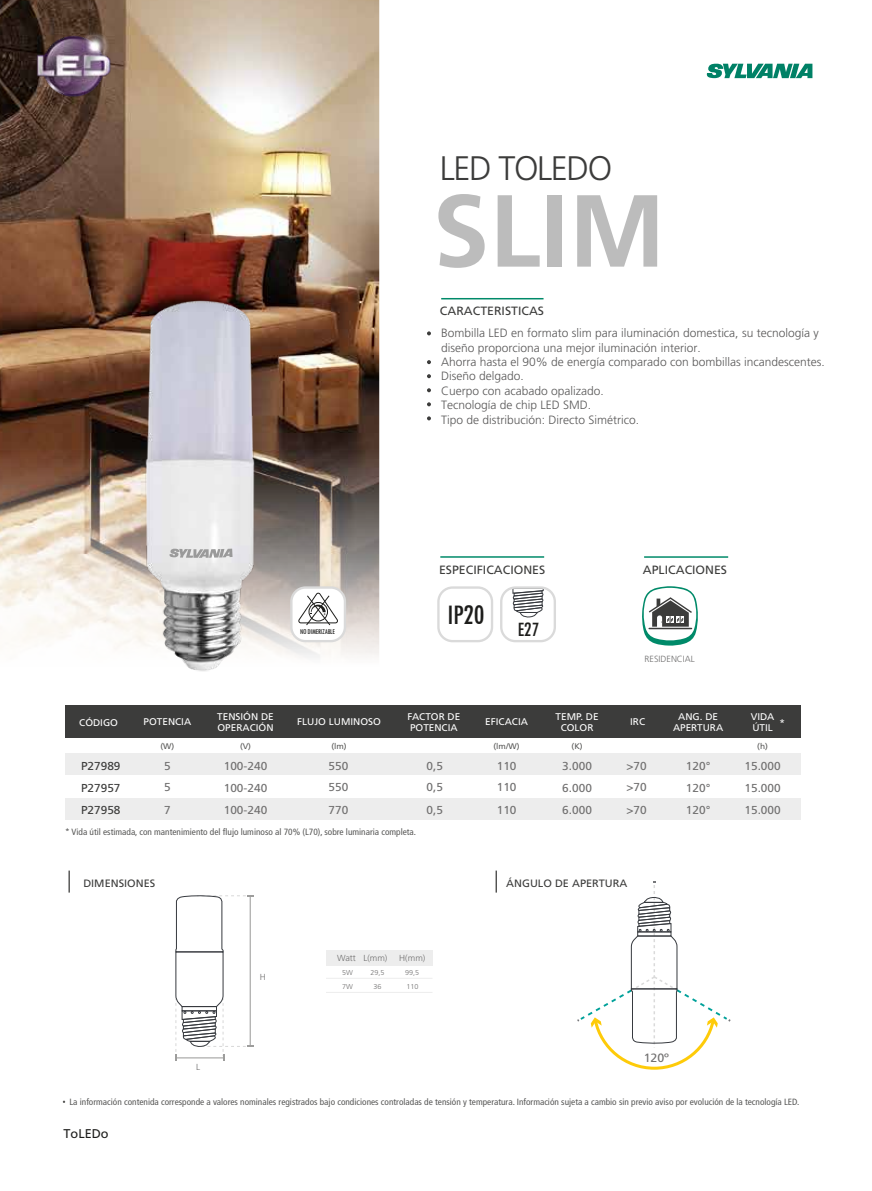
<style>
.page{position:relative;width:872px;height:1191px;background:#fff}
.page>*{position:absolute;margin:0;border:0;box-sizing:border-box;transform-origin:0 0}
.t1{font:700 102.3px "Frutiger LT Std";color:#bcbcbc}
.t2{font:300 34.05px "Frutiger LT Std";letter-spacing:-.04em;color:#3c3c3b}
.t3{font:condensed 29.4px "Tw Cen";color:#1d1d1b}
.t4{font:12.6px "Frutiger LT Std";color:#1e1e1c}
.t5{font:300 12px/14.4px "Frutiger LT Std";color:#595858}
.t6{font:12px "Frutiger LT Std";color:#3c3c3b}
.t7{font:12px "Frutiger LT Std";color:#706f6f}
.t8{font:11.55px/21.5px "Frutiger LT Std";color:#706f6f}
.t9{font:11.55px/22.5px "Frutiger LT Std";color:#3c3c3b}
.t10{font:10.65px "Frutiger LT Std";color:#3c3c3b}
.t11{font:9.75px/11.4px "Frutiger LT Std";color:#fff}
.t12{font:condensed 9px "Frutiger LT Std";color:#575756}
.t13{font:300 9px "Frutiger LT Std";color:#706f6f}
.t14{font:300 8.85px "Frutiger LT Std";color:#706f6f}
.t15{font:8.1px "Frutiger LT Std";color:#575756}
.t16{font:condensed 7.65px "Tw Cen";letter-spacing:-.03em;color:#1d1d1b}
.t17{font:300 7.05px "Frutiger LT Std";color:#706f6f}
</style>
<div class="page">
<img style="left:0;top:0;width:379px;height:203px">
<img style="left:0;top:203px;width:380px;height:455px">
<div style="left:65px;top:753px;width:735px;height:22px;background:#ededed"></div>
<div style="left:65px;top:705px;width:735px;height:32px;background:#3c3c3b"></div>
<div style="left:65px;top:798px;width:735px;height:21px;background:#ededed"></div>
<img style="left:30px;top:22px;width:87px;height:87px">
<svg style="left:706px;top:64px;width:106px;height:14px"></svg>
<svg style="left:69px;top:870px;width:1px;height:22px"></svg>
<svg style="left:642px;top:586px;width:56px;height:60px"></svg>
<hr style="left:644px;top:556px;width:84px;height:2px;background:#008a69">
<hr style="left:440px;top:556px;width:104px;height:2px;background:#008a69">
<div style="left:437px;top:586px;width:56px;height:56px;border:2px solid #dadada;border-radius:14px"></div>
<svg style="left:512px;top:589px;width:32px;height:28px"></svg>
<div style="left:500px;top:586px;width:56px;height:56px;border:2px solid #dadada;border-radius:14px"></div>
<svg style="left:175px;top:895px;width:79px;height:166px"></svg>
<div style="left:326px;top:949px;width:106px;height:16px;background:#ededed"></div>
<hr style="left:326px;top:978px;width:106px;height:1px;background:#ededed">
<hr style="left:326px;top:992px;width:106px;height:1px;background:#ededed">
<hr style="left:495px;top:870px;width:2px;height:22px;background:#3c3c3b">
<hr style="left:441px;top:298px;width:102px;height:1px;background:#008a69">
<svg style="left:427px;top:331px;width:4px;height:4px"></svg>
<svg style="left:427px;top:374px;width:4px;height:4px"></svg>
<svg style="left:427px;top:388px;width:4px;height:4px"></svg>
<svg style="left:427px;top:402px;width:4px;height:4px"></svg>
<svg style="left:427px;top:416px;width:4px;height:4px"></svg>
<svg style="left:427px;top:360px;width:4px;height:4px"></svg>
<div style="left:291px;top:587px;width:54px;height:54px;background:#fff;border-radius:14px"></div>
<div style="left:290px;top:586px;width:56px;height:56px;border:2px solid #dadada;border-radius:14px"></div>
<svg style="left:298px;top:592px;width:40px;height:34px"></svg>
<img style="left:128px;top:286px;width:144px;height:385px">
<svg style="left:169px;top:548px;width:63px;height:10px"></svg>
<svg style="left:577px;top:881px;width:154px;height:189px"></svg>
<h2 class="t2" style="left:440px;top:149px;width:174px">LED TOLEDO</h2>
<h1 class="t1" style="left:432px;top:171px;width:234px">SLIM</h1>
<p class="t16" style="left:300px;top:626px;width:36px">NO DIMERIZABLE</p>
<p class="t6" style="left:440px;top:304px;width:106px">CARACTERISTICAS</p>
<p class="t5" style="left:441px;top:326px;width:385px">Bombilla LED en formato slim para iluminación domestica, su tecnología y diseño proporciona una mejor iluminación interior.<br>Ahorra hasta el 90% de energía comparado con bombillas incandescentes.<br>Diseño delgado.<br>Cuerpo con acabado opalizado.<br>Tecnología de chip LED SMD.<br>Tipo de distribución: Directo Simétrico.</p>
<p class="t6" style="left:439px;top:562px;width:108px">ESPECIFICACIONES</p>
<p class="t6" style="left:643px;top:562px;width:86px">APLICACIONES</p>
<h3 class="t3" style="left:447px;top:597px;width:94px">IP20 <sub>E27</sub></h3>
<p class="t13" style="left:644px;top:653px;width:52px">RESIDENCIAL</p>
<p class="t11" style="left:217px;top:711px;width:58px">TENSIÓN DE<br>OPERACIÓN</p>
<p class="t11" style="left:407px;top:710px;width:54px">FACTOR DE<br>POTENCIA</p>
<p class="t11" style="left:555px;top:710px;width:45px;text-align:center">TEMP. DE<br>COLOR</p>
<p class="t11" style="left:79px;top:716px;width:40px">CÓDIGO</p>
<p class="t11" style="left:144px;top:716px;width:49px">POTENCIA</p>
<p class="t11" style="left:485px;top:716px;width:44px">EFICACIA</p>
<p class="t11" style="left:630px;top:716px;width:16px">IRC</p>
<p class="t11" style="left:297px;top:716px;width:85px">FLUJO LUMINOSO</p>
<p class="t11" style="left:673px;top:710px;width:52px;text-align:center">ANG. DE<br>APERTURA</p>
<p class="t11" style="left:779px;top:717px;width:7px">*</p>
<p class="t11" style="left:750px;top:710px;width:25px">VIDA<br>ÚTIL</p>
<p class="t9" style="left:81px;top:754px;width:41px">P27989<br>P27957</p>
<p class="t15" style="left:160px;top:741px;width:15px">(W)</p>
<p class="t15" style="left:240px;top:741px;width:13px">(V)</p>
<p class="t15" style="left:331px;top:741px;width:17px">(lm)</p>
<p class="t15" style="left:493px;top:741px;width:27px">(lm/W)</p>
<p class="t8" style="left:164px;top:755px;width:8px">5<br>5</p>
<p class="t8" style="left:224px;top:754px;width:45px;line-height:22.5px">100-240<br>100-240</p>
<p class="t8" style="left:328px;top:755px;width:21px">550<br>550</p>
<p class="t8" style="left:426px;top:755px;width:18px">0,5<br>0,5</p>
<p class="t8" style="left:497px;top:755px;width:21px">110<br>110</p>
<p class="t15" style="left:571px;top:741px;width:13px">(K)</p>
<p class="t15" style="left:757px;top:741px;width:12px">(h)</p>
<p class="t8" style="left:562px;top:754px;width:31px;line-height:22.5px">3.000<br>6.000</p>
<p class="t8" style="left:626px;top:755px;width:22px">&gt;70 &gt;70</p>
<p class="t8" style="left:686px;top:754px;width:26px;line-height:22.5px">120°<br>120°</p>
<p class="t8" style="left:744px;top:755px;width:38px">15.000</p>
<p class="t8" style="left:744px;top:777px;width:38px">15.000</p>
<p class="t9" style="left:81px;top:799px;width:41px">P27958</p>
<p class="t8" style="left:164px;top:799px;width:8px">7</p>
<p class="t8" style="left:224px;top:799px;width:45px">100-240</p>
<p class="t8" style="left:328px;top:799px;width:21px">770</p>
<p class="t8" style="left:426px;top:799px;width:18px">0,5</p>
<p class="t8" style="left:497px;top:799px;width:21px">110</p>
<p class="t8" style="left:562px;top:799px;width:31px">6.000</p>
<p class="t8" style="left:626px;top:799px;width:22px">&gt;70</p>
<p class="t8" style="left:686px;top:799px;width:26px">120°</p>
<p class="t8" style="left:744px;top:799px;width:38px">15.000</p>
<p class="t12" style="left:65px;top:826px;width:352px">* Vida útil estimada, con mantenimiento del flujo luminoso al 70% (L70), sobre luminaria completa.</p>
<p class="t10" style="left:83px;top:877px;width:73px">DIMENSIONES</p>
<p class="t14" style="left:196px;top:1062px;width:6px">L</p>
<p class="t14" style="left:260px;top:971px;width:8px">H</p>
<p class="t14" style="left:337px;top:953px;width:52px">Watt L(mm)</p>
<p class="t14" style="left:399px;top:953px;width:28px">H(mm)</p>
<p class="t17" style="left:342px;top:968px;width:12px">5W</p>
<p class="t17" style="left:370px;top:968px;width:16px">29,5</p>
<p class="t17" style="left:405px;top:968px;width:16px">99,5</p>
<p class="t17" style="left:342px;top:982px;width:12px">7W</p>
<p class="t17" style="left:373px;top:982px;width:10px">36</p>
<p class="t17" style="left:406px;top:982px;width:14px">110</p>
<p class="t10" style="left:506px;top:877px;width:123px">ÁNGULO DE APERTURA</p>
<p class="t7" style="left:643px;top:1050px;width:27px">120º</p>
<p class="t12" style="left:70px;top:1096px;width:731px">La información contenida corresponde a valores nominales registrados bajo condiciones controladas de tensión y temperatura. Información sujeta a cambio sin previo aviso por evolución de la tecnología LED.</p>
<p class="t4" style="left:64px;top:1126px;width:47px">ToLEDo</p>
</div>
